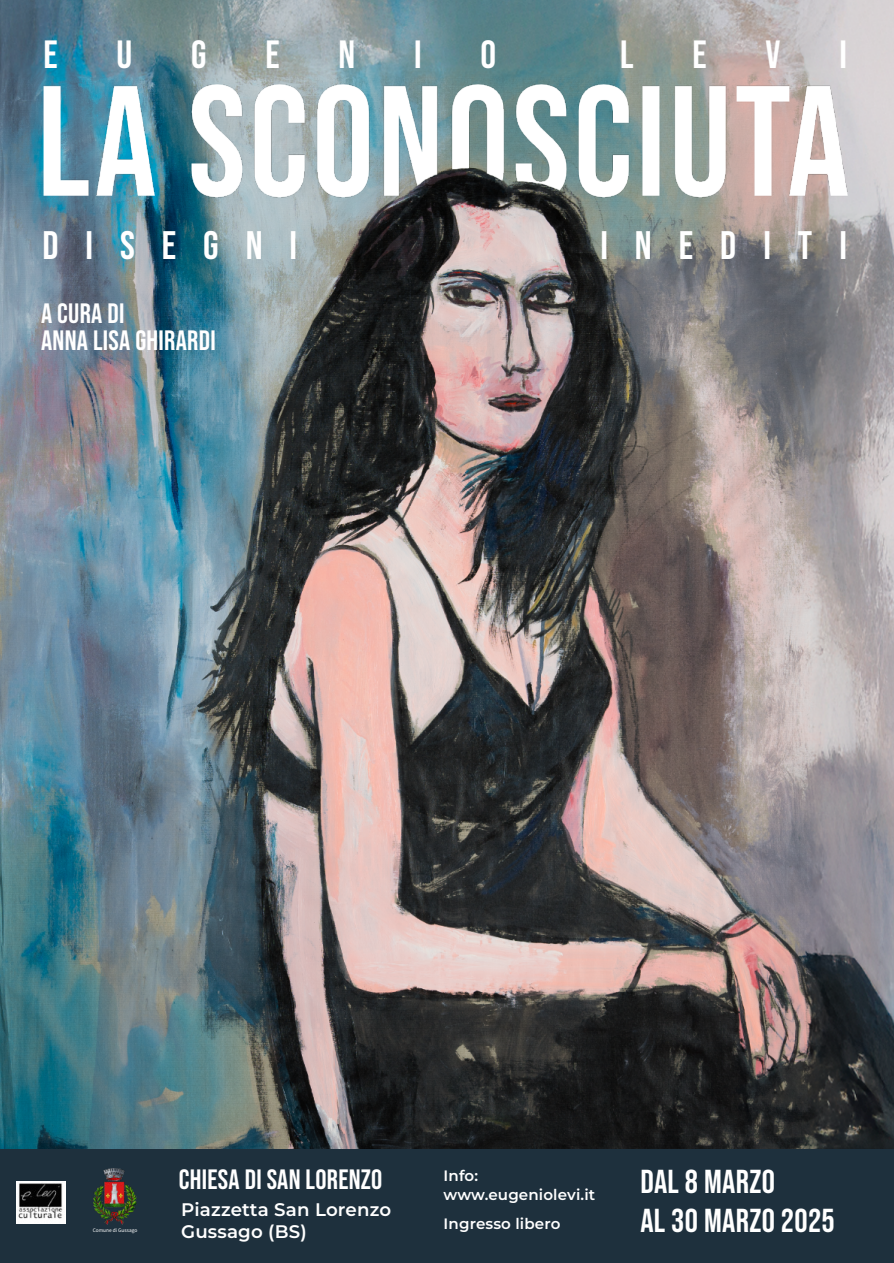
<style>
.page{position:relative;width:894px;height:1263px;background:#fff}
.page>*{position:absolute;margin:0;border:0;box-sizing:border-box;transform-origin:0 0}
.t1{font:39.6px "Bebas Neue";letter-spacing:.68em;color:#fff}
.t2{font:39.15px "Bebas Neue";color:#fff}
.t3{font:33px "Bebas Neue";letter-spacing:.01em;color:#fff}
.t4{font:27.9px "Bebas Neue";letter-spacing:.01em;color:#fff}
.t5{font:600 18.15px "Montserrat";letter-spacing:.01em;color:#fff}
.t6{font:600 15px "Montserrat";letter-spacing:.01em;color:#fff}
.t7{font:5.4px "Source Sans Pro";color:#fff}
</style>
<div class="page">
<img style="left:0;top:0;width:893px;height:1150px">
<img style="left:44px;top:85px;width:803px;height:112px">
<div style="left:0;top:1150px;width:893px;height:113px;background:#1e303d"></div>
<img style="left:17px;top:1182px;width:49px;height:42px">
<img style="left:94px;top:1169px;width:42px;height:55px">
<p class="t2" style="left:43px;top:33px;width:16px">E</p>
<p class="t2" style="left:116px;top:33px;width:17px">U</p>
<p class="t2" style="left:191px;top:33px;width:17px">G</p>
<p class="t2" style="left:265px;top:33px;width:16px">E</p>
<p class="t2" style="left:338px;top:33px;width:18px">N</p>
<p class="t2" style="left:414px;top:33px;width:9px">I</p>
<p class="t2" style="left:480px;top:33px;width:17px">O</p>
<p class="t2" style="left:620px;top:33px;width:15px">L</p>
<p class="t2" style="left:692px;top:33px;width:16px">E</p>
<p class="t2" style="left:765px;top:33px;width:16px">V</p>
<p class="t2" style="left:839px;top:33px;width:9px">I</p>
<p class="t1" style="left:42px;top:223px;width:256px">DISEGNI</p>
<p class="t1" style="left:600px;top:223px;width:248px">INEDITI</p>
<p class="t4" style="left:41px;top:298px;width:85px">A CURA DI</p>
<p class="t4" style="left:41px;top:325px;width:176px">ANNA LISA GHIRARDI</p>
<p class="t7" style="left:93px;top:1227px;width:46px">Comune di Gussago</p>
<p class="t4" style="left:179px;top:1164px;width:205px">CHIESA DI SAN LORENZO</p>
<p class="t5" style="left:181px;top:1199px;width:211px">Piazzetta San Lorenzo</p>
<p class="t5" style="left:181px;top:1220px;width:127px">Gussago (BS)</p>
<p class="t6" style="left:443px;top:1166px;width:36px">Info:</p>
<p class="t6" style="left:443px;top:1185px;width:153px">www.eugeniolevi.it</p>
<p class="t6" style="left:443px;top:1215px;width:118px">Ingresso libero</p>
<p class="t3" style="left:640px;top:1163px;width:136px">DAL 8 MARZO</p>
<p class="t3" style="left:640px;top:1202px;width:196px">AL 30 MARZO 2025</p>
</div>
